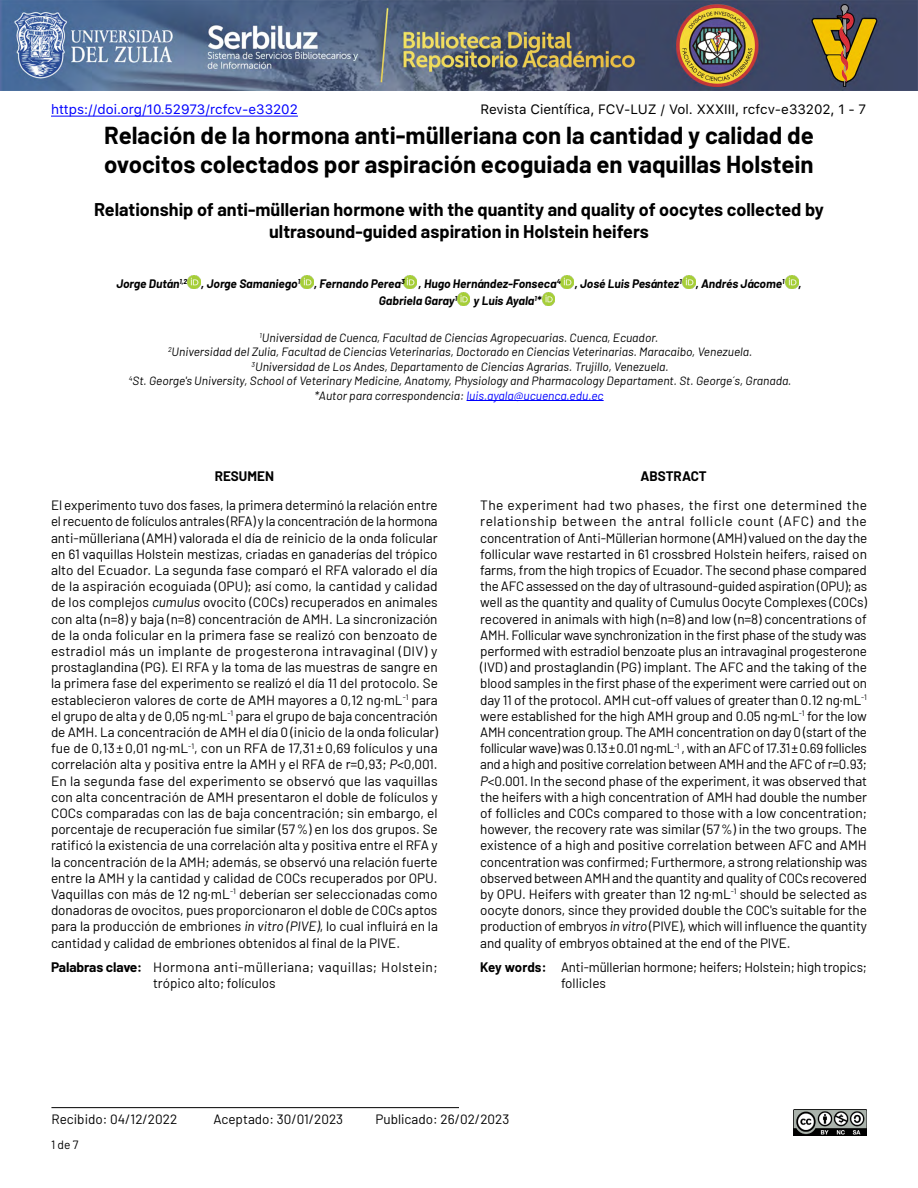
<style>
.page{position:relative;width:918px;height:1188px;background:#fff}
.page>*{position:absolute;margin:0;border:0;box-sizing:border-box;transform-origin:0 0}
.t1{font:700 24px/28.8px "Barlow";color:#000}
.t2{font:700 18px/21.6px "Barlow";color:#000;text-align:center}
.t3{font:13.5px/16.2px "Barlow";letter-spacing:-.005em;color:#000;text-align:justify}
.t4{font:13.5px/16.2px "Barlow";letter-spacing:.025em;color:#000}
.t5{font:13.5px "SFUI Text";color:#000}
.t6{font:13.5px "SFUI Text";color:#00f}
.t7{font:700 13.5px "Barlow";color:#000}
.t8{font:italic 12px/14.4px "Barlow";color:#000;text-align:center}
.t9{font:italic 700 12px/16.5px "Barlow";color:#000}
.t10{font:12px "Barlow";color:#000}
.s1{color:#00f}
.s2{font-style:italic}
.s3{font-weight:700}
</style>
<div class="page">
<svg style="left:188px;top:276px;width:12px;height:12px"></svg>
<svg style="left:301px;top:276px;width:12px;height:12px"></svg>
<svg style="left:404px;top:276px;width:13px;height:12px"></svg>
<svg style="left:561px;top:276px;width:13px;height:12px"></svg>
<svg style="left:683px;top:276px;width:13px;height:12px"></svg>
<svg style="left:786px;top:276px;width:13px;height:12px"></svg>
<svg style="left:457px;top:293px;width:13px;height:12px"></svg>
<svg style="left:542px;top:293px;width:13px;height:12px"></svg>
<hr style="left:51px;top:116px;width:247px;height:1px;background:#00f">
<hr style="left:51px;top:1107px;width:408px;height:1px;background:#000">
<img style="left:0;top:0;width:918px;height:90px">
<img style="left:793px;top:1110px;width:74px;height:25px">
<hr style="left:467px;top:400px;width:137px;height:1px;background:#00f">
<p class="t6" style="left:51px;top:99px;width:248px">https://doi.org/10.52973/rcfcv-e33202</p>
<p class="t5" style="left:480px;top:99px;width:387px">Revista Científica, FCV-LUZ / Vol. XXXIII, rcfcv-e33202, 1 - 7</p>
<h1 class="t1" style="left:104px;top:119px;width:711px">Relación de la hormona anti-mülleriana con la cantidad y calidad de ovocitos colectados por aspiración ecoguiada en vaquillas Holstein</h1>
<h2 class="t2" style="left:94px;top:197px;width:731px">Relationship of anti-müllerian hormone with the quantity and quality of oocytes collected by ultrasound-guided aspiration in Holstein heifers</h2>
<p class="t9" style="left:379px;top:275px;width:424px;text-indent:-262px">Jorge Dután<sup>1,2</sup> , Jorge Samaniego<sup>1</sup> , Fernando Perea<sup>3</sup> , Hugo Hernández-Fonseca<sup>4</sup> , José Luis Pesántez<sup>1</sup> , Andrés Jácome<sup>1</sup> ,<br>Gabriela Garay<sup>1</sup></p>
<p class="t9" style="left:473px;top:291px;width:69px">y Luis Ayala<sup>1</sup>*</p>
<p class="t8" style="left:129px;top:330px;width:664px"><sup>1</sup>Universidad de Cuenca, Facultad de Ciencias Agropecuarias. Cuenca, Ecuador.<br><sup>2</sup>Universidad del Zulia, Facultad de Ciencias Veterinarias, Doctorado en Ciencias Veterinarias. Maracaibo, Venezuela.<br><sup>3</sup>Universidad de Los Andes, Departamento de Ciencias Agrarias. Trujillo, Venezuela.<br><sup>4</sup>St. George's University, School of Veterinary Medicine, Anatomy, Physiology and Pharmacology Departament. St. George´s, Granada. *Autor para correspondencia: <span class="s1">luis.ayala@ucuenca.edu.ec</span></p>
<p class="t7" style="left:215px;top:466px;width:61px">RESUMEN</p>
<p class="t3" style="left:51px;top:496px;width:388px">El experimento tuvo dos fases, la primera determinó la relación entre el recuento de folículos antrales (RFA) y la concentración de la hormona anti-mülleriana (AMH) valorada el día de reinicio de la onda folicular en 61 vaquillas Holstein mestizas, criadas en ganaderías del trópico alto del Ecuador. La segunda fase comparó el RFA valorado el día de la aspiración ecoguiada (OPU); así como, la cantidad y calidad de los complejos <span class="s2">cumulus</span> ovocito (COCs) recuperados en animales con alta (n=8) y baja (n=8) concentración de AMH. La sincronización de la onda folicular en la primera fase se realizó con benzoato de estradiol más un implante de progesterona intravaginal (DIV) y prostaglandina (PG). El RFA y la toma de las muestras de sangre en la primera fase del experimento se realizó el día 11 del protocolo. Se establecieron valores de corte de AMH mayores a 0,12 ng·mL<sup>-1</sup> para el grupo de alta y de 0,05 ng·mL<sup>-1</sup> para el grupo de baja concentración de AMH. La concentración de AMH el día 0 (inicio de la onda folicular) fue de 0,13 ±0,01 ng·mL<sup>-1</sup>, con un RFA de 17,31 ±0,69 folículos y una correlación alta y positiva entre la AMH y el RFA de r=0,93; <span class="s2">P</span>&lt;0,001.<br>En la segunda fase del experimento se observó que las vaquillas con alta concentración de AMH presentaron el doble de folículos y COCs comparadas con las de baja concentración; sin embargo, el porcentaje de recuperación fue similar (57%) en los dos grupos. Se ratificó la existencia de una correlación alta y positiva entre el RFA y la concentración de la AMH; además, se observó una relación fuerte entre la AMH y la cantidad y calidad de COCs recuperados por OPU.<br>Vaquillas con más de 12 ng·mL<sup>-1</sup> deberían ser seleccionadas como donadoras de ovocitos, pues proporcionaron el doble de COCs aptos para la producción de embriones <span class="s2">in vitro (PIVE)</span>, lo cual influirá en la cantidad y calidad de embriones obtenidos al final de la PIVE.</p>
<p class="t4" style="left:153px;top:958px;width:286px;text-indent:-102px"><span class="s3">Palabras clave:</span> Hormona anti-mülleriana; vaquillas; Holstein; trópico alto; folículos</p>
<p class="t7" style="left:640px;top:466px;width:68px">ABSTRACT</p>
<p class="t3" style="left:480px;top:496px;width:388px">The experiment had two phases, the first one determined the relationship between the antral follicle count (AFC) and the concentration of Anti-Müllerian hormone (AMH) valued on the day the follicular wave restarted in 61 crossbred Holstein heifers, raised on farms, from the high tropics of Ecuador. The second phase compared the AFC assessed on the day of ultrasound-guided aspiration (OPU); as well as the quantity and quality of Cumulus Oocyte Complexes (COCs) recovered in animals with high (n=8) and low (n=8) concentrations of AMH. Follicular wave synchronization in the first phase of the study was performed with estradiol benzoate plus an intravaginal progesterone (IVD) and prostaglandin (PG) implant. The AFC and the taking of the blood samples in the first phase of the experiment were carried out on day 11 of the protocol. AMH cut-off values of greater than 0.12 ng·mL<sup>-1 </sup>were established for the high AMH group and 0.05 ng·mL<sup>-1</sup> for the low AMH concentration group. The AMH concentration on day 0 (start of the follicular wave) was 0.13±0.01 ng·mL<sup>-1</sup> , with an AFC of 17.31±0.69 follicles and a high and positive correlation between AMH and the AFC of r=0.93; <span class="s2">P</span>&lt;0.001. In the second phase of the experiment, it was observed that the heifers with a high concentration of AMH had double the number of follicles and COCs compared to those with a low concentration; however, the recovery rate was similar (57%) in the two groups. The existence of a high and positive correlation between AFC and AMH concentration was confirmed; Furthermore, a strong relationship was observed between AMH and the quantity and quality of COCs recovered by OPU. Heifers with greater than 12 ng·mL<sup>-1</sup> should be selected as oocyte donors, since they provided double the COC's suitable for the production of embryos <span class="s2">in vitro</span> (PIVE), which will influence the quantity and quality of embryos obtained at the end of the PIVE.</p>
<p class="t3" style="left:561px;top:958px;width:307px;text-indent:-81px"><span class="s3">Key words:</span> Anti-müllerian hormone; heifers; Holstein; high tropics; follicles</p>
<p class="t3" style="left:51px;top:1110px;width:127px">Recibido: 04/12/2022</p>
<p class="t3" style="left:213px;top:1110px;width:131px">Aceptado: 30/01/2023</p>
<p class="t3" style="left:375px;top:1110px;width:135px">Publicado: 26/02/2023</p>
<p class="t10" style="left:51px;top:1136px;width:29px">1 de 7</p>
</div>
